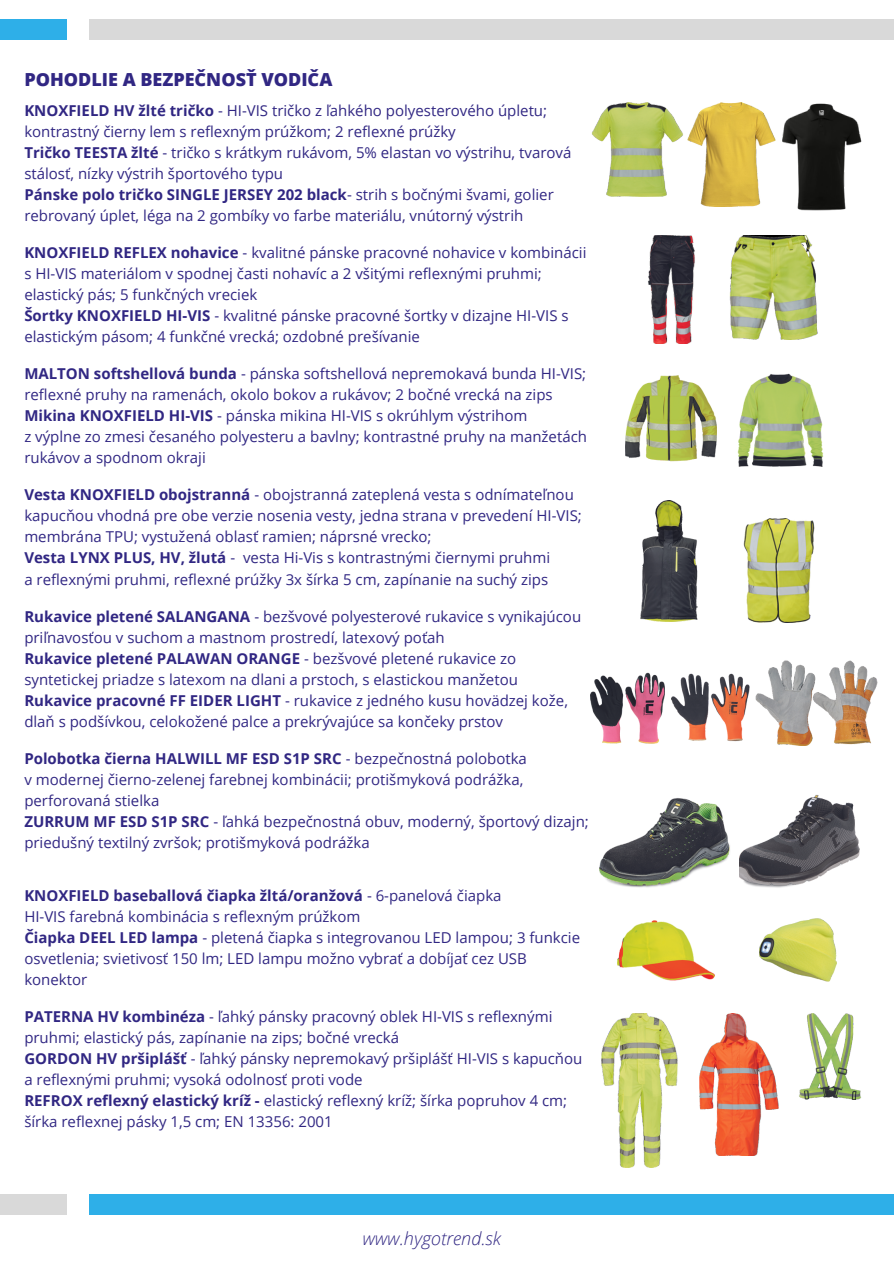
<style>
.page{position:relative;width:894px;height:1264px;background:#fff}
.page>*{position:absolute;margin:0;border:0;box-sizing:border-box;transform-origin:0 0}
.t1{font:800 18px "Open Sans";color:#312783}
.t2{font:italic 300 18px "Open Sans";color:#312783}
.t3{font:15px/21px "Open Sans";color:#312783}
.t4{font:700 15px "Open Sans";color:#312783}
.s1{font-weight:700}
.s2{font-weight:400}
</style>
<div class="page">
<div style="left:0;top:19px;width:66px;height:20px;background:#2eafe8"></div>
<div style="left:89px;top:19px;width:804px;height:20px;background:#d9d9d9"></div>
<div style="left:89px;top:1194px;width:804px;height:20px;background:#2eafe8"></div>
<div style="left:0;top:1194px;width:66px;height:20px;background:#d9d9d9"></div>
<img style="left:591px;top:103px;width:88px;height:93px">
<img style="left:679px;top:103px;width:97px;height:103px">
<img style="left:782px;top:103px;width:80px;height:108px">
<img style="left:648px;top:235px;width:47px;height:108px">
<img style="left:729px;top:235px;width:88px;height:104px">
<img style="left:625px;top:375px;width:90px;height:87px">
<img style="left:737px;top:373px;width:87px;height:93px">
<img style="left:640px;top:500px;width:58px;height:121px">
<img style="left:743px;top:518px;width:71px;height:104px">
<img style="left:671px;top:673px;width:78px;height:69px">
<img style="left:590px;top:672px;width:74px;height:72px">
<img style="left:755px;top:660px;width:122px;height:85px">
<img style="left:599px;top:798px;width:131px;height:90px">
<img style="left:739px;top:794px;width:119px;height:94px">
<img style="left:759px;top:918px;width:77px;height:64px">
<img style="left:617px;top:920px;width:98px;height:61px">
<img style="left:601px;top:1013px;width:77px;height:154px">
<img style="left:699px;top:1013px;width:80px;height:142px">
<img style="left:799px;top:1013px;width:62px;height:86px">
<p class="t1" style="left:24px;top:66px;width:309px">POHODLIE A BEZPEČNOSŤ VODIČA</p>
<p class="t3" style="left:24px;top:100px;width:524px"><span class="s1">KNOXFIELD HV žlté tričko</span> - HI-VIS tričko z ľahkého polyesterového úpletu; kontrastný čierny lem s reflexným prúžkom; 2 reflexné prúžky</p>
<p class="t3" style="left:24px;top:142px;width:548px"><span class="s1">Tričko TEESTA žlté</span> - tričko s krátkym rukávom, 5% elastan vo výstrihu, tvarová stálosť, nízky výstrih športového typu</p>
<p class="t3" style="left:24px;top:184px;width:531px"><span class="s1">Pánske polo tričko SINGLE JERSEY 202 black</span>- strih s bočnými švami, golier rebrovaný úplet, léga na 2 gombíky vo farbe materiálu, vnútorný výstrih</p>
<p class="t3" style="left:24px;top:242px;width:563px"><span class="s1">KNOXFIELD REFLEX nohavice</span> - kvalitné pánske pracovné nohavice v kombinácii s HI-VIS materiálom v spodnej časti nohavíc a 2 všitými reflexnými pruhmi; elastický pás; 5 funkčných vreciek</p>
<p class="t3" style="left:24px;top:305px;width:545px"><span class="s1">Šortky KNOXFIELD HI-VIS</span> - kvalitné pánske pracovné šortky v dizajne HI-VIS s elastickým pásom; 4 funkčné vrecká; ozdobné prešívanie</p>
<p class="t3" style="left:24px;top:363px;width:563px"><span class="s1">MALTON softshellová bunda</span> - pánska softshellová nepremokavá bunda HI-VIS; reflexné pruhy na ramenách, okolo bokov a rukávov; 2 bočné vrecká na zips</p>
<p class="t3" style="left:24px;top:405px;width:504px"><span class="s1">Mikina KNOXFIELD HI-VIS</span> - pánska mikina HI-VIS s okrúhlym výstrihom</p>
<p class="t3" style="left:24px;top:426px;width:564px">z výplne zo zmesi česaného polyesteru a bavlny; kontrastné pruhy na manžetách rukávov a spodnom okraji</p>
<p class="t3" style="left:24px;top:484px;width:559px"><span class="s1">Vesta KNOXFIELD obojstranná</span> - obojstranná zateplená vesta s odnímateľnou kapucňou vhodná pre obe verzie nosenia vesty, jedna strana v prevedení HI-VIS; membrána TPU; vystužená oblasť ramien; náprsné vrecko;</p>
<p class="t3" style="left:24px;top:547px;width:527px"><span class="s1">Vesta LYNX PLUS, HV, žlutá</span> - vesta Hi-Vis s kontrastnými čiernymi pruhmi</p>
<p class="t3" style="left:24px;top:568px;width:525px">a reflexnými pruhmi, reflexné prúžky 3x šírka 5 cm, zapínanie na suchý zips</p>
<p class="t3" style="left:24px;top:605px;width:558px"><span class="s1">Rukavice pletené SALANGANA</span> - bezšvové polyesterové rukavice s vynikajúcou priľnavosťou v suchom a mastnom prostredí, latexový poťah</p>
<p class="t3" style="left:24px;top:647px;width:495px"><span class="s1">Rukavice pletené PALAWAN ORANGE</span> - bezšvové pletené rukavice zo syntetickej priadze s latexom na dlani a prstoch, s elastickou manžetou</p>
<p class="t3" style="left:24px;top:689px;width:545px"><span class="s1">Rukavice pracovné FF EIDER LIGHT</span> - rukavice z jedného kusu hovädzej kože, dlaň s podšívkou, celokožené palce a prekrývajúce sa končeky prstov</p>
<p class="t4" style="left:24px;top:747px;width:504px">Polobotka čierna HALWILL MF ESD S1P SRC <span class="s2">- bezpečnostná polobotka</span></p>
<p class="t3" style="left:24px;top:768px;width:500px">v modernej čierno-zelenej farebnej kombinácii; protišmyková podrážka, perforovaná stielka</p>
<p class="t3" style="left:24px;top:810px;width:566px"><span class="s1">ZURRUM MF ESD S1P SRC</span> - ľahká bezpečnostná obuv, moderný, športový dizajn; priedušný textilný zvršok; protišmyková podrážka</p>
<p class="t4" style="left:24px;top:884px;width:478px">KNOXFIELD baseballová čiapka žltá/oranžová <span class="s2">- 6-panelová čiapka</span></p>
<p class="t3" style="left:24px;top:905px;width:337px">HI-VIS farebná kombinácia s reflexným prúžkom</p>
<p class="t3" style="left:24px;top:926px;width:557px"><span class="s1">Čiapka DEEL LED lampa</span> - pletená čiapka s integrovanou LED lampou; 3 funkcie osvetlenia; svietivosť 150 lm; LED lampu možno vybrať a dobíjať cez USB konektor</p>
<p class="t3" style="left:24px;top:1005px;width:529px"><span class="s1">PATERNA HV kombinéza</span> - ľahký pánsky pracovný oblek HI-VIS s reflexnými pruhmi; elastický pás, zapínanie na zips; bočné vrecká</p>
<p class="t3" style="left:24px;top:1047px;width:559px"><span class="s1">GORDON HV pršiplášť</span> - ľahký pánsky nepremokavý pršiplášť HI-VIS s kapucňou a reflexnými pruhmi; vysoká odolnosť proti vode</p>
<p class="t3" style="left:24px;top:1089px;width:544px"><span class="s1">REFROX reflexný elastický kríž -</span> elastický reflexný kríž; šírka popruhov 4 cm; šírka reflexnej pásky 1,5 cm; EN 13356: 2001</p>
<p class="t2" style="left:363px;top:1225px;width:140px">www.hygotrend.sk</p>
</div>
